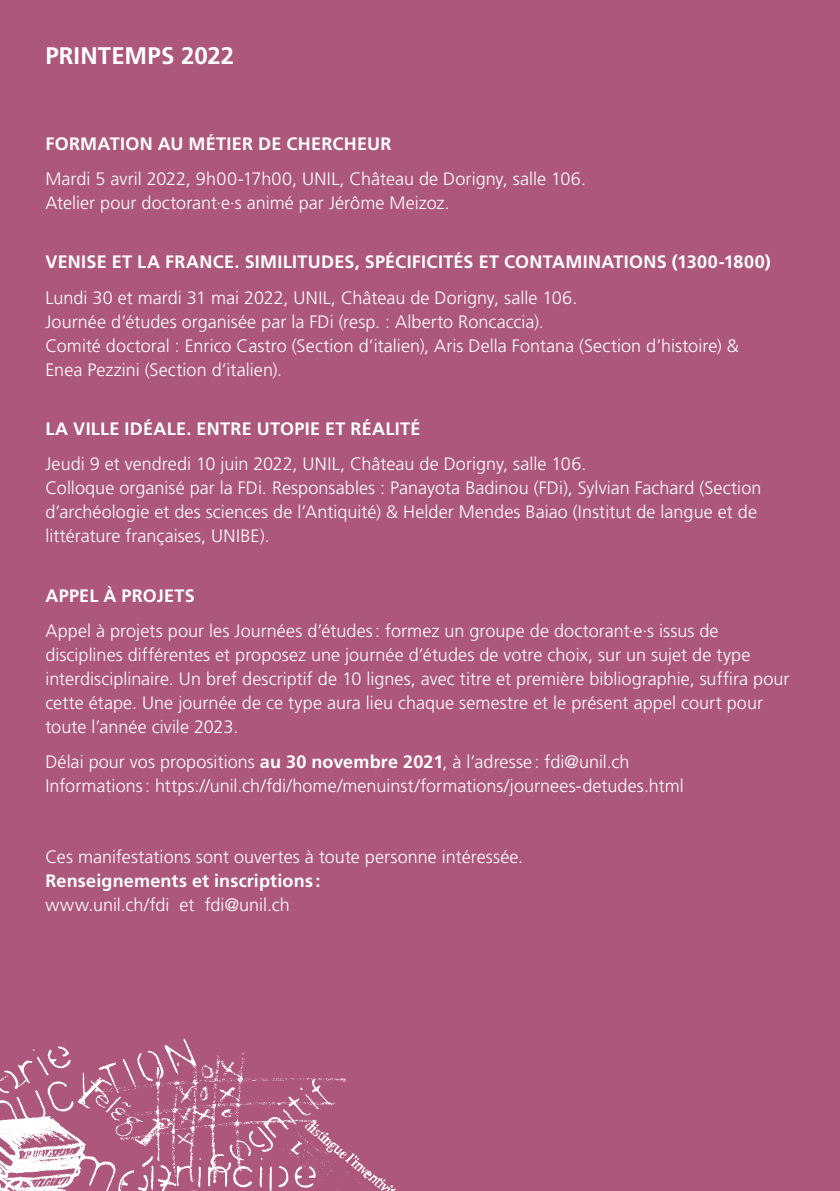
<style>
.page{position:relative;width:840px;height:1191px;background:#fff}
.page>*{position:absolute;margin:0;border:0;box-sizing:border-box;transform-origin:0 0}
.t1{font:700 24px "Frutiger LT Std";color:#fff}
.t2{font:300 18px/24px "Frutiger LT Std";letter-spacing:.005em;color:#fff}
.t3{font:700 18px "Frutiger LT Std";letter-spacing:.015em;color:#fff}
.s1{font-weight:700}
</style>
<div class="page">
<div style="left:0;top:0;width:839px;height:1191px;background:#ad577c"></div>
<img style="left:0;top:1038px;width:396px;height:153px">
<h1 class="t1" style="left:45px;top:41px;width:190px">PRINTEMPS 2022</h1>
<p class="t3" style="left:45px;top:133px;width:347px">FORMATION AU MÉTIER DE CHERCHEUR</p>
<p class="t2" style="left:45px;top:167px;width:542px">Mardi 5 avril 2022, 9h00-17h00, UNIL, Château de Dorigny, salle 106.<br>Atelier pour doctorant·e·s animé par Jérôme Meizoz.</p>
<p class="t3" style="left:45px;top:251px;width:726px">VENISE ET LA FRANCE. SIMILITUDES, SPÉCIFICITÉS ET CONTAMINATIONS (1300-1800)</p>
<p class="t2" style="left:45px;top:286px;width:694px">Lundi 30 et mardi 31 mai 2022, UNIL, Château de Dorigny, salle 106.<br>Journée d’études organisée par la FDi (resp. : Alberto Roncaccia).<br>Comité doctoral : Enrico Castro (Section d’italien), Aris Della Fontana (Section d’histoire) &amp; Enea Pezzini (Section d’italien).</p>
<p class="t3" style="left:45px;top:418px;width:376px">LA VILLE IDÉALE. ENTRE UTOPIE ET RÉALITÉ</p>
<p class="t2" style="left:45px;top:452px;width:717px">Jeudi 9 et vendredi 10 juin 2022, UNIL, Château de Dorigny, salle 106.<br>Colloque organisé par la FDi. Responsables : Panayota Badinou (FDi), Sylvian Fachard (Section d’archéologie et des sciences de l’Antiquité) &amp; Helder Mendes Baiao (Institut de langue et de littérature françaises, UNIBE).</p>
<p class="t3" style="left:45px;top:585px;width:151px">APPEL À PROJETS</p>
<p class="t2" style="left:45px;top:619px;width:745px">Appel à projets pour les Journées d’études: formez un groupe de doctorant·e·s issus de disciplines différentes et proposez une journée d’études de votre choix, sur un sujet de type interdisciplinaire. Un bref descriptif de 10 lignes, avec titre et première bibliographie, suffira pour cette étape. Une journée de ce type aura lieu chaque semestre et le présent appel court pour toute l’année civile 2023.</p>
<p class="t2" style="left:45px;top:750px;width:639px">Délai pour vos propositions <span class="s1">au 30 novembre 2021</span>, à l’adresse : fdi@unil.ch<br>Informations: https://unil.ch/fdi/home/menuinst/formations/journees-detudes.html</p>
<p class="t2" style="left:45px;top:845px;width:479px">Ces manifestations sont ouvertes à toute personne intéressée.</p>
<p class="t3" style="left:45px;top:870px;width:276px">Renseignements et inscriptions :</p>
<p class="t2" style="left:45px;top:893px;width:246px">www.unil.ch/fdi et fdi@unil.ch</p>
</div>
